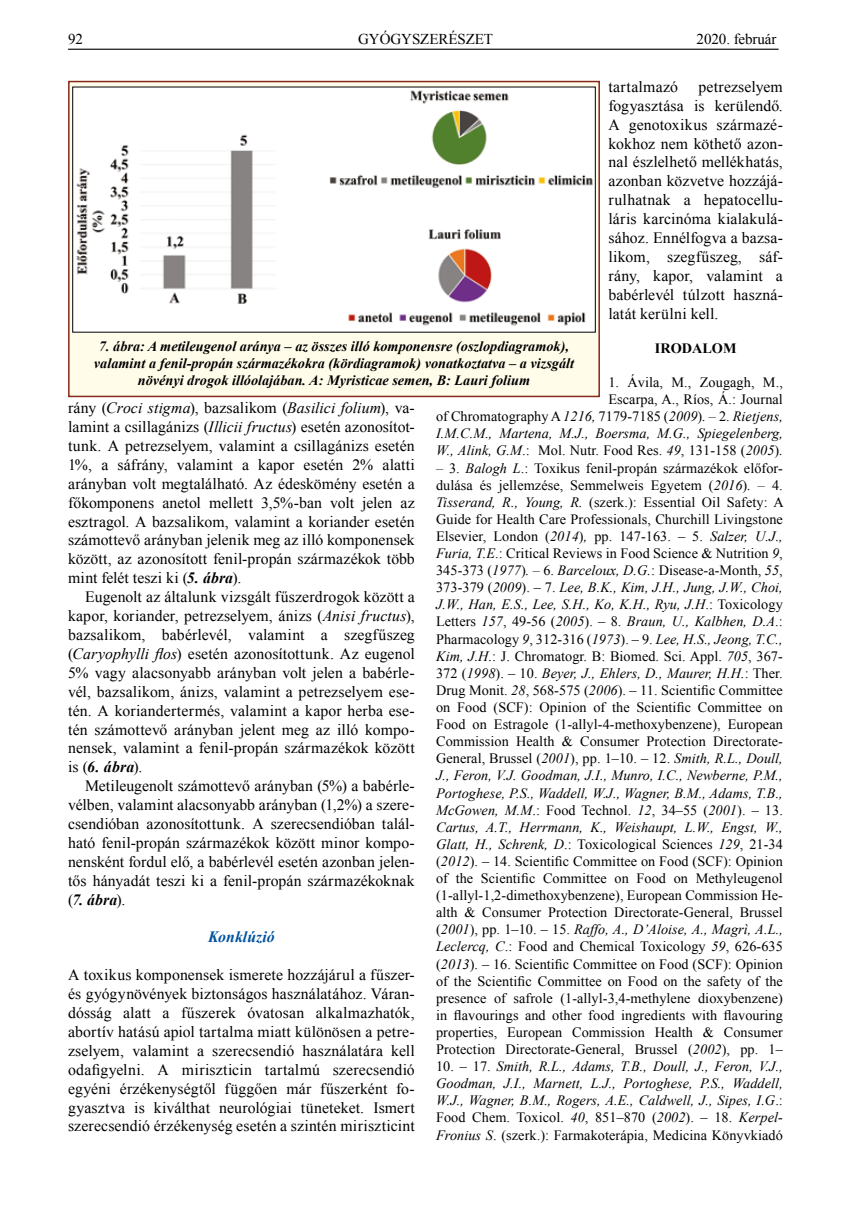
<style>
.page{position:relative;width:851px;height:1212px;background:#fff}
.page>*{position:absolute;margin:0;border:0;box-sizing:border-box;transform-origin:0 0}
.t1{font:15.75px/18.9px "Times New Roman";letter-spacing:.01em;color:#000;text-align:justify}
.t2{font:italic 700 15.75px "Times New Roman";letter-spacing:.005em;color:#0052a0}
.t3{font:15px "Times New Roman";letter-spacing:-.005em;color:#000}
.t4{font:14.25px/17.1px "Times New Roman";letter-spacing:.005em;color:#000;text-align:right}
.t5{font:italic 14.25px/17.1px "Times New Roman";letter-spacing:.005em;color:#000;text-align:justify}
.t6{font:italic 700 14.25px/17.1px "Times New Roman";color:#000;text-align:center}
.t7{font:700 14.25px "Times New Roman";color:#000}
.s1{font-style:italic}
.s2{font-style:normal}
.s3{font-weight:700;font-style:italic}
</style>
<div class="page">
<hr style="left:68px;top:49px;width:710px;height:1px;background:#000">
<div style="left:69px;top:82px;width:530px;height:314px;background:#fffdea"></div>
<div style="left:68px;top:81px;width:532px;height:316px;border:2px solid #862916"></div>
<img style="left:74px;top:89px;width:519px;height:242px">
<p class="t3" style="left:68px;top:29px;width:16px">92</p>
<p class="t3" style="left:358px;top:29px;width:136px">GYÓGYSZERÉSZET</p>
<p class="t3" style="left:696px;top:29px;width:81px">2020. február</p>
<p class="t1" style="left:608px;top:77px;width:176px;text-indent:90px">petrezselyem fogyasztása is kerülendő.<br>A genotoxikus származé&shy;kokhoz nem köthető azon&shy;nal észlelhető mellékhatás, azonban közvetve hozzájá&shy;rulhatnak a hepatocellu&shy;láris karcinóma kialakulá&shy;sához. Ennélfogva a bazsa&shy;likom, szegfűszeg, sáf&shy;rány, kapor, valamint a babérlevél túlzott haszná&shy;latát kerülni kell.</p>
<p class="t7" style="left:654px;top:338px;width:18px">IRODALOM</p>
<p class="t4" style="left:436px;top:373px;width:348px">1. Ávila, M., Zougagh, M.,<br>Escarpa, A., Ríos, Á.: Journal<br>of Chromatography A <span class="s1">1216,</span> 7179-7185 (<span class="s1">2009</span>)<span class="s1">. –</span> 2. <span class="s1">Rietjens, I.M.C.M., Martena, M.J., Boersma, M.G., Spiegelenberg, W., Alink, G.M</span>.: Mol. Nutr. Food Res. <span class="s1">49</span>, 131-158 (<span class="s1">2005</span>)<span class="s1">.</span></p>
<p class="t4" style="left:436px;top:459px;width:349px;text-align:justify"><span class="s1">–</span> 3. <span class="s1">Balogh L</span>.: Toxikus fenil-propán származékok előfor&shy;dulása és jellemzése, Semmelweis Egyetem (<span class="s1">2016</span>)<span class="s1">. –</span> 4.<br><span class="s1">Tisserand, R., Young, R.</span> (szerk.): Essential Oil Safety: A Guide for Health Care Professionals, Churchill Livingstone Elsevier, London (<span class="s1">2014</span>)<span class="s1">,</span> pp. 147-163. – 5. <span class="s1">Salzer, U.J., Furia, T.E</span>.: Critical Reviews in Food Science &amp; Nutrition <span class="s1">9</span>, 345-373 (<span class="s1">1977</span>)<span class="s1">. –</span> 6. <span class="s1">Barceloux, D.G.</span>: Disease-a-Month, <span class="s1">55</span>, 373-379 (<span class="s1">2009</span>). – 7. <span class="s1">Lee, B.K., Kim, J.H., Jung, J.W., Choi, J.W., Han, E.S., Lee, S.H., Ko, K.H., Ryu, J.H</span>.: Toxicology Letters <span class="s1">157</span>, 49-56 (<span class="s1">2005</span>). – 8. <span class="s1">Braun, U., Kalbhen, D.A</span>.:<br>Pharmacology <span class="s1">9</span>, 312-316 (<span class="s1">1973</span>). – 9. <span class="s1">Lee, H.S., Jeong, T.C., Kim, J.H.</span>: J. Chromatogr. B: Biomed. Sci. Appl. <span class="s1">705</span>, 367- 372 (<span class="s1">1998</span>). – 10. <span class="s1">Beyer, J., Ehlers, D., Maurer, H.H.</span>: Ther.<br>Drug Monit. <span class="s1">28</span>, 568-575 (<span class="s1">2006</span>). – 11. Scientific Committee on Food (SCF): Opinion of the Scientific Committee on Food on Estragole (1-allyl-4-methoxybenzene), European Commission Health &amp; Consumer Protection Directorate-General, Brussel (<span class="s1">2001</span>), pp. 1–10. – 12. <span class="s1">Smith, R.L., Doull, J., Feron, V.J. Goodman, J.I., Munro, I.C., Newberne, P.M., Portoghese, P.S., Waddell, W.J., Wagner, B.M., Adams, T.B., McGowen, M.M</span>.: Food Technol. <span class="s1">12</span>, 34–55 (<span class="s1">2001</span>). – 13.<br><span class="s1">Cartus, A.T., Herrmann, K., Weishaupt, L.W., Engst, W., Glatt, H., Schrenk, D</span>.: Toxicological Sciences <span class="s1">129</span>, 21-34 (<span class="s1">2012</span>). – 14. Scientific Committee on Food (SCF): Opinion of the Scientific Committee on Food on Methyleugenol (1-allyl-1,2-dimethoxybenzene), European Commission He&shy;alth &amp; Consumer Protection Directorate-General, Brussel (<span class="s1">2001</span>), pp. 1–10. – 15. <span class="s1">Raffo, A., D’Aloise, A., Magrì, A.L., Leclercq, C</span>.: Food and Chemical Toxicology <span class="s1">59</span>, 626-635 (<span class="s1">2013</span>). – 16. Scientific Committee on Food (SCF): Opinion of the Scientific Committee on Food on the safety of the presence of safrole (1-allyl-3,4-methylene dioxybenzene) in flavourings and other food ingredients with flavouring properties, European Commission Health &amp; Consumer Protection Directorate-General, Brussel (<span class="s1">2002</span>), pp. 1–</p>
<p class="t5" style="left:436px;top:1057px;width:348px"><span class="s2">10. – 17.</span> Smith, R.L., Adams, T.B., Doull, J., Feron, V.J., Goodman, J.I., Marnett, L.J., Portoghese, P.S., Waddell, W.J., Wagner, B.M., Rogers, A.E., Caldwell, J., Sipes, I.G<span class="s2">.:<br>Food Chem. Toxicol.</span> 40<span class="s2">, 851–870 (</span>2002<span class="s2">). – 18.</span> Kerpel-Fronius S<span class="s2">. (szerk.): Farmakoterápia, Medicina Könyvkiadó</span></p>
<p class="t1" style="left:608px;top:77px;width:71px">tartalmazó</p>
<p class="t6" style="left:94px;top:337px;width:481px">7. ábra: A metileugenol aránya – az összes illó komponensre (oszlopdiagramok), valamint a fenil-propán származékokra (kördiagramok) vonatkoztatva – a vizsgált növényi drogok illóolajában. A: Myristicae semen, B: Lauri folium</p>
<p class="t1" style="left:68px;top:398px;width:348px">rány (<span class="s1">Croci stigma</span>), bazsalikom (<span class="s1">Basilici folium</span>), va&shy;lamint a csillagánizs (<span class="s1">Illicii fructus</span>) esetén azonosítot&shy;tunk. A petrezselyem, valamint a csillagánizs esetén 1%, a sáfrány, valamint a kapor esetén 2% alatti arányban volt megtalálható. Az édeskömény esetén a főkomponens anetol mellett 3,5%-ban volt jelen az esztragol. A bazsalikom, valamint a koriander esetén számottevő arányban jelenik meg az illó komponensek között, az azonosított fenil-propán származékok több mint felét teszi ki (<span class="s3">5. ábra</span>).</p>
<p class="t1" style="left:68px;top:587px;width:348px;text-indent:17px">Eugenolt az általunk vizsgált fűszerdrogok között a kapor, koriander, petrezselyem, ánizs (<span class="s1">Anisi fructus</span>), bazsalikom, babérlevél, valamint a szegfűszeg (<span class="s1">Caryophylli flos</span>) esetén azonosítottunk. Az eugenol 5% vagy alacsonyabb arányban volt jelen a babérle&shy;vél, bazsalikom, ánizs, valamint a petrezselyem ese&shy;tén. A koriandertermés, valamint a kapor herba ese&shy;tén számottevő arányban jelent meg az illó kompo&shy;nensek, valamint a fenil-propán származékok között is (<span class="s3">6. ábra</span>).</p>
<p class="t1" style="left:68px;top:776px;width:348px;text-indent:17px">Metileugenolt számottevő arányban (5%) a babérle&shy;vélben, valamint alacsonyabb arányban (1,2%) a szere&shy;csendióban azonosítottunk. A szerecsendióban talál&shy;ható fenil-propán származékok között minor kompo&shy;nensként fordul elő, a babérlevél esetén azonban jelen&shy;tős hányadát teszi ki a fenil-propán származékoknak (<span class="s3">7. ábra</span>).</p>
<p class="t2" style="left:208px;top:926px;width:68px">Konklúzió</p>
<p class="t1" style="left:68px;top:965px;width:348px">A toxikus komponensek ismerete hozzájárul a fűszer&shy;és gyógynövények biztonságos használatához. Váran&shy;dósság alatt a fűszerek óvatosan alkalmazhatók, abortív hatású apiol tartalma miatt különösen a petre&shy;zselyem, valamint a szerecsendió használatára kell odafigyelni. A miriszticin tartalmú szerecsendió egyéni érzékenységtől függően már fűszerként fo&shy;gyasztva is kiválthat neurológiai tüneteket. Ismert szerecsendió érzékenység esetén a szintén miriszticint</p>
</div>
